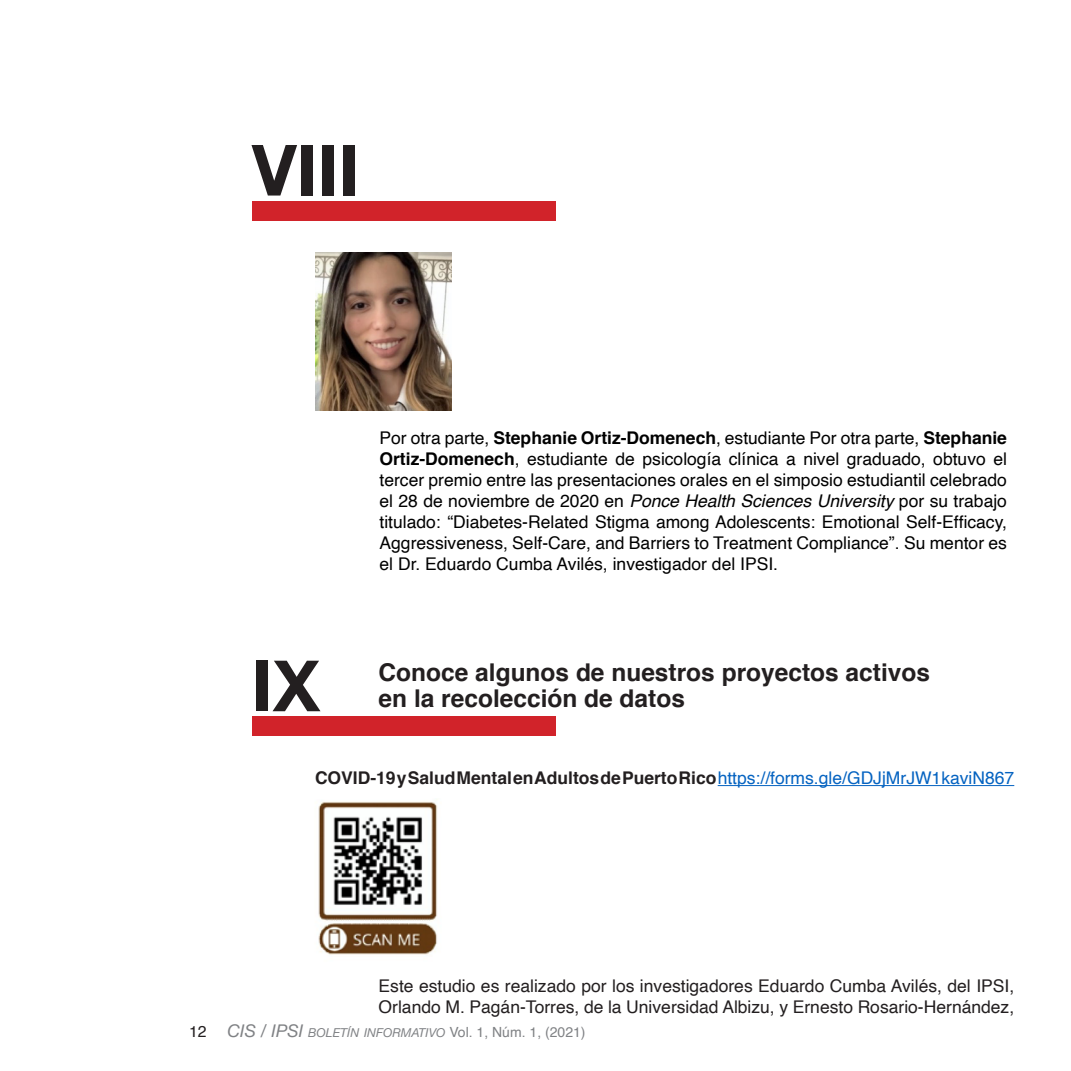
<style>
.page{position:relative;width:1071px;height:1071px;background:#fff}
.page>*{position:absolute;margin:0;border:0;box-sizing:border-box;transform-origin:0 0}
.t1{font:700 70.7px "Helvetica Neue";color:#231f20}
.t2{font:700 24.5px "Helvetica";color:#231f20}
.t3{font:17.5px/21px "Helvetica";color:#000;text-align:justify}
.t4{font:17.5px/21px "Helvetica";color:#231f20}
.t5{font:700 17.5px "Helvetica";color:#231f20}
.t6{font:italic 12.25px "Helvetica Neue";color:#808285}
.s1{font-weight:700}
.s2{font-style:italic}
.s3{font-weight:400;color:#0563c1}
.s4{font-family:"Helvetica";font-style:normal;font-size:15.75px;color:#231f20}
.s5{font-size:17.5px}
.s6{font-family:"Helvetica";font-style:normal;font-size:14px}
</style>
<div class="page">
<div style="left:252px;top:201px;width:303px;height:19px;background:#d1232a"></div>
<div style="left:252px;top:716px;width:303px;height:20px;background:#d1232a"></div>
<img style="left:318px;top:801px;width:120px;height:154px">
<img style="left:315px;top:252px;width:136px;height:158px">
<hr style="left:718px;top:785px;width:296px;height:1px;background:#0563c1">
<p class="t1" style="left:252px;top:115px;width:109px">VIII</p>
<p class="t3" style="left:380px;top:428px;width:629px">Por otra parte, <span class="s1">Stephanie Ortiz-Domenech</span>, estudiante Por otra parte, <span class="s1">Stephanie Ortiz-Domenech</span>, estudiante de psicología clínica a nivel graduado, obtuvo el tercer premio entre las presentaciones orales en el simposio estudiantil celebrado el 28 de noviembre de 2020 en <span class="s2">Ponce Health Sciences University</span> por su trabajo titulado: “Diabetes-Related Stigma among Adolescents: Emotional Self-Efficacy, Aggressiveness, Self-Care, and Barriers to Treatment Compliance”. Su mentor es el Dr. Eduardo Cumba Avilés, investigador del IPSI.</p>
<p class="t1" style="left:252px;top:631px;width:70px">IX</p>
<p class="t2" style="left:379px;top:653px;width:553px">Conoce algunos de nuestros proyectos activos</p>
<p class="t2" style="left:379px;top:679px;width:308px">en la recolección de datos</p>
<p class="t5" style="left:315px;top:764px;width:701px">COVID-19 y Salud Mental en Adultos de Puerto Rico <span class="s3">https://forms.gle/GDJjMrJW1kaviN867</span></p>
<p class="t4" style="left:379px;top:976px;width:637px">Este estudio es realizado por los investigadores Eduardo Cumba Avilés, del IPSI,<br>Orlando M. Pagán-Torres, de la Universidad Albizu, y Ernesto Rosario-Hernández,</p>
<p class="t6" style="left:189px;top:1024px;width:398px"><span class="s4">12</span> <span class="s5">CIS / IPSI</span> BOLETÍN INFORMATIVO <span class="s6">Vol. 1, Núm. 1, (2021)</span></p>
</div>
